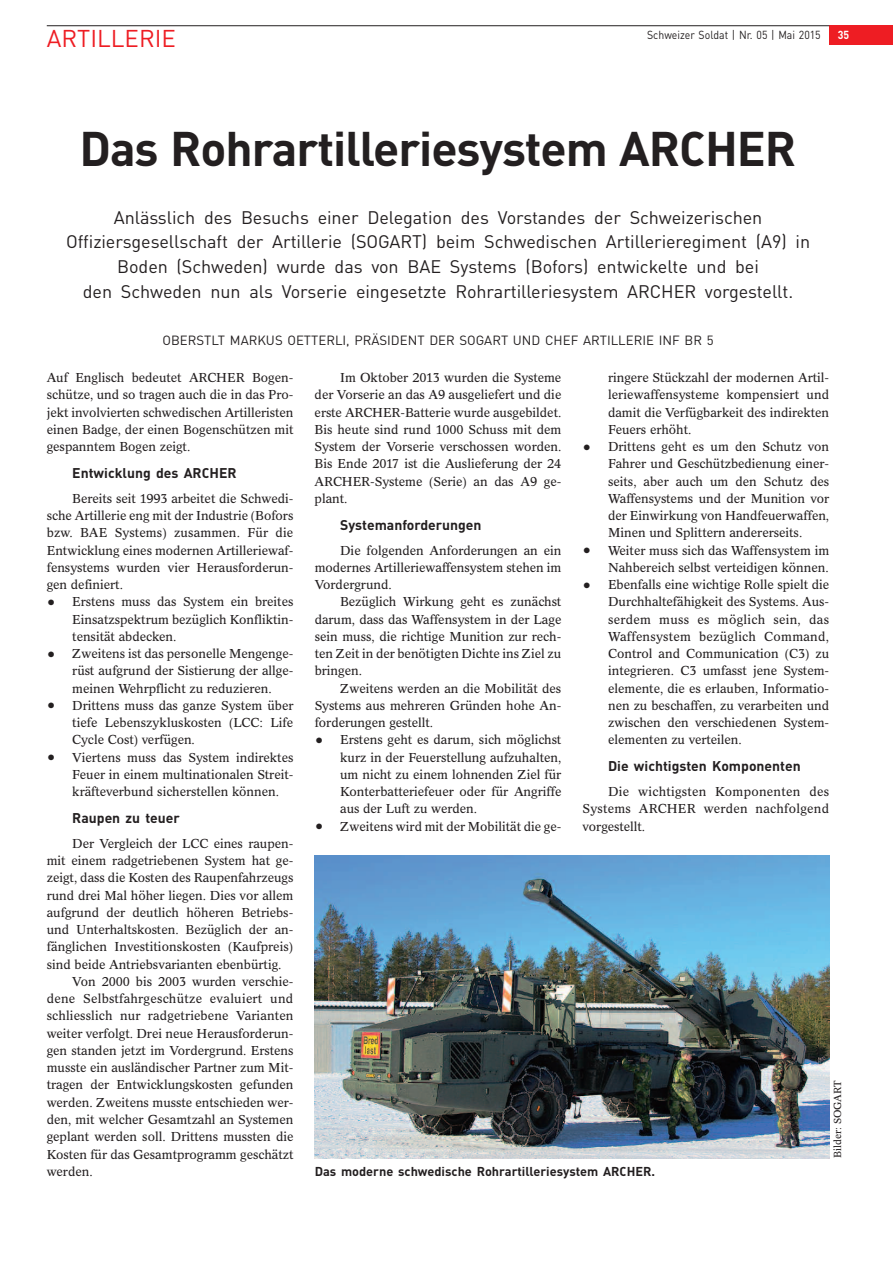
<style>
.page{position:relative;width:893px;height:1263px;background:#fff}
.page>*{position:absolute;margin:0;border:0;box-sizing:border-box;transform-origin:0 0}
.t1{font:700 48px "DINSZ";letter-spacing:-.02em;color:#231f20}
.t2{font:24px "DINSZ";color:#ee1d23}
.t3{font:18px/24.8px "DINSZ";letter-spacing:-.005em;color:#231f20;text-align:center}
.t4{font:700 13.95px "DINSZ";color:#231f20}
.t5{font:13.2px/17.2px "Chinchilla SB";color:#231f20;text-align:justify}
.t6{font:13.2px "DINSZ";color:#231f20}
.t7{font:13.2px "Chinchilla SB";letter-spacing:.02em;color:#231f20}
.t8{font:700 12.75px "DINSZ";color:#231f20}
.t9{font:11.55px "DINSZ";color:#231f20;scale:.91 1}
.t10{font:700 11.55px "DINSZ";color:#fff;scale:.91 1}
.t11{font:10.5px "Chinchilla SB";color:#231f20}
.s1{font-size:16.5px}
</style>
<div class="page">
<div style="left:829px;top:26px;width:64px;height:19px;background:#ee1d23"></div>
<hr style="left:47px;top:25px;width:782px;height:1px;background:#231f20">
<img style="left:315px;top:856px;width:514px;height:302px">
<h2 class="t2" style="left:47px;top:30px;width:131px">ARTILLERIE</h2>
<p class="t9" style="left:647px;top:30px;width:192px">Schweizer Soldat | Nr. 05 | Mai 2015</p>
<p class="t10" style="left:838px;top:30px;width:14px">35</p>
<h1 class="t1" style="left:79px;top:132px;width:718px">Das Rohrartilleriesystem ARCHER</h1>
<p class="t3" style="left:66px;top:207px;width:745px">Anlässlich des Besuchs einer Delegation des Vorstandes der Schweizerischen Offiziersgesellschaft der Artillerie (SOGART) beim Schwedischen Artillerieregiment (A9) in Boden (Schweden) wurde das von BAE Systems (Bofors) entwickelte und bei<br>den Schweden nun als Vorserie eingesetzte Rohrartilleriesystem ARCHER vorgestellt.</p>
<p class="t6" style="left:162px;top:335px;width:553px">OBERSTLT MARKUS OETTERLI, PRÄSIDENT DER SOGART UND CHEF ARTILLERIE INF BR 5</p>
<p class="t5" style="left:47px;top:369px;width:248px">Auf Englisch bedeutet ARCHER Bogen&shy;schütze, und so tragen auch die in das Pro&shy;jekt involvierten schwedischen Artilleristen einen Badge, der einen Bogenschützen mit gespanntem Bogen zeigt.</p>
<p class="t4" style="left:72px;top:468px;width:166px">Entwicklung des ARCHER</p>
<p class="t5" style="left:47px;top:490px;width:248px;text-indent:26px">Bereits seit 1993 arbeitet die Schwedi&shy;sche Artillerie eng mit der Industrie (Bofors bzw. BAE Systems) zusammen. Für die Entwicklung eines modernen Artilleriewaf&shy;fensystems wurden vier Herausforderun&shy;gen definiert.</p>
<p class="t5" style="left:72px;top:593px;width:223px;text-indent:-26px"><span class="s1">•</span> Erstens muss das System ein breites Einsatzspektrum bezüglich Konfliktin&shy;tensität abdecken.</p>
<p class="t5" style="left:72px;top:645px;width:223px;text-indent:-26px"><span class="s1">•</span> Zweitens ist das personelle Mengenge&shy;rüst aufgrund der Sistierung der allge&shy;meinen Wehrpflicht zu reduzieren.</p>
<p class="t5" style="left:72px;top:697px;width:223px;text-indent:-26px"><span class="s1">•</span> Drittens muss das ganze System über tiefe Lebenszykluskosten (LCC: Life Cycle Cost) verfügen.</p>
<p class="t5" style="left:72px;top:748px;width:223px;text-indent:-26px"><span class="s1">•</span> Viertens muss das System indirektes Feuer in einem multinationalen Streit&shy;kräfteverbund sicherstellen können.</p>
<p class="t4" style="left:72px;top:813px;width:109px">Raupen zu teuer</p>
<p class="t5" style="left:72px;top:835px;width:223px">Der Vergleich der LCC eines raupen-</p>
<p class="t5" style="left:47px;top:852px;width:248px">mit einem radgetriebenen System hat ge-</p>
<p class="t5" style="left:47px;top:869px;width:248px">zeigt, dass die Kosten des Raupenfahrzeugs</p>
<p class="t5" style="left:47px;top:886px;width:248px">rund drei Mal höher liegen. Dies vor allem</p>
<p class="t5" style="left:47px;top:904px;width:248px">aufgrund der deutlich höheren Betriebs-</p>
<p class="t5" style="left:47px;top:921px;width:248px">und Unterhaltskosten. Bezüglich der an-</p>
<p class="t5" style="left:47px;top:938px;width:248px">fänglichen Investitionskosten (Kaufpreis)</p>
<p class="t5" style="left:47px;top:955px;width:236px">sind beide Antriebsvarianten ebenbürtig.</p>
<p class="t5" style="left:72px;top:973px;width:223px">Von 2000 bis 2003 wurden verschie-</p>
<p class="t7" style="left:47px;top:991px;width:248px">dene Selbstfahrgeschütze evaluiert und</p>
<p class="t5" style="left:47px;top:1007px;width:248px">schliesslich nur radgetriebene Varianten</p>
<p class="t5" style="left:47px;top:1024px;width:248px">weiter verfolgt. Drei neue Herausforderun-</p>
<p class="t5" style="left:47px;top:1042px;width:248px">gen standen jetzt im Vordergrund. Erstens</p>
<p class="t5" style="left:47px;top:1059px;width:248px">musste ein ausländischer Partner zum Mit-</p>
<p class="t5" style="left:47px;top:1076px;width:248px">tragen der Entwicklungskosten gefunden</p>
<p class="t5" style="left:47px;top:1093px;width:248px">werden. Zweitens musste entschieden wer-</p>
<p class="t5" style="left:47px;top:1111px;width:248px">den, mit welcher Gesamtzahl an Systemen</p>
<p class="t5" style="left:47px;top:1128px;width:248px">geplant werden soll. Drittens mussten die</p>
<p class="t5" style="left:47px;top:1145px;width:248px">Kosten für das Gesamtprogramm geschätzt</p>
<p class="t5" style="left:47px;top:1162px;width:47px">werden.</p>
<p class="t5" style="left:315px;top:369px;width:248px;text-indent:26px">Im Oktober 2013 wurden die Systeme der Vorserie an das A9 ausgeliefert und die erste ARCHER-Batterie wurde ausgebildet.<br>Bis heute sind rund 1000 Schuss mit dem System der Vorserie verschossen worden.<br>Bis Ende 2017 ist die Auslieferung der 24<br>ARCHER-Systeme (Serie) an das A9 ge&shy;plant.</p>
<p class="t4" style="left:340px;top:520px;width:143px">Systemanforderungen</p>
<p class="t5" style="left:315px;top:541px;width:248px;text-indent:26px">Die folgenden Anforderungen an ein modernes Artilleriewaffensystem stehen im Vordergrund.</p>
<p class="t5" style="left:315px;top:593px;width:248px;text-indent:26px">Bezüglich Wirkung geht es zunächst darum, dass das Waffensystem in der Lage sein muss, die richtige Munition zur rech&shy;ten Zeit in der benötigten Dichte ins Ziel zu bringen.</p>
<p class="t5" style="left:315px;top:679px;width:248px;text-indent:26px">Zweitens werden an die Mobilität des Systems aus mehreren Gründen hohe An&shy;forderungen gestellt.</p>
<p class="t5" style="left:340px;top:731px;width:223px;text-indent:-26px"><span class="s1">•</span> Erstens geht es darum, sich möglichst kurz in der Feuerstellung aufzuhalten, um nicht zu einem lohnenden Ziel für Konterbatteriefeuer oder für Angriffe aus der Luft zu werden.</p>
<p class="t5" style="left:315px;top:817px;width:248px"><span class="s1">•</span> Zweitens wird mit der Mobilität die ge-</p>
<p class="t5" style="left:608px;top:369px;width:223px">ringere Stückzahl der modernen Artil&shy;leriewaffensysteme kompensiert und damit die Verfügbarkeit des indirekten Feuers erhöht.</p>
<p class="t5" style="left:608px;top:438px;width:223px;text-indent:-26px"><span class="s1">•</span> Drittens geht es um den Schutz von Fahrer und Geschützbedienung einer&shy;seits, aber auch um den Schutz des Waffensystems und der Munition vor der Einwirkung von Handfeuerwaffen, Minen und Splittern andererseits.</p>
<p class="t5" style="left:583px;top:541px;width:248px;text-align:right"><span class="s1">•</span> Weiter muss sich das Waffensystem im<br>Nahbereich selbst verteidigen können.</p>
<p class="t5" style="left:608px;top:576px;width:223px;text-indent:-26px"><span class="s1">•</span> Ebenfalls eine wichtige Rolle spielt die Durchhaltefähigkeit des Systems. Aus&shy;serdem muss es möglich sein, das Waffensystem bezüglich Command, Control and Communication (C3) zu integrieren. C3 umfasst jene System&shy;elemente, die es erlauben, Informatio&shy;nen zu beschaffen, zu verarbeiten und zwischen den verschiedenen System&shy;elementen zu verteilen.</p>
<p class="t4" style="left:608px;top:761px;width:194px">Die wichtigsten Komponenten</p>
<p class="t5" style="left:583px;top:783px;width:248px;text-indent:26px">Die wichtigsten Komponenten des Systems ARCHER werden nachfolgend vorgestellt.</p>
<p class="t11" style="left:831px;top:1158px;width:79px;rotate:-90deg">Bilder: SOGART</p>
<p class="t8" style="left:315px;top:1166px;width:342px">Das moderne schwedische Rohrartilleriesystem ARCHER.</p>
</div>
